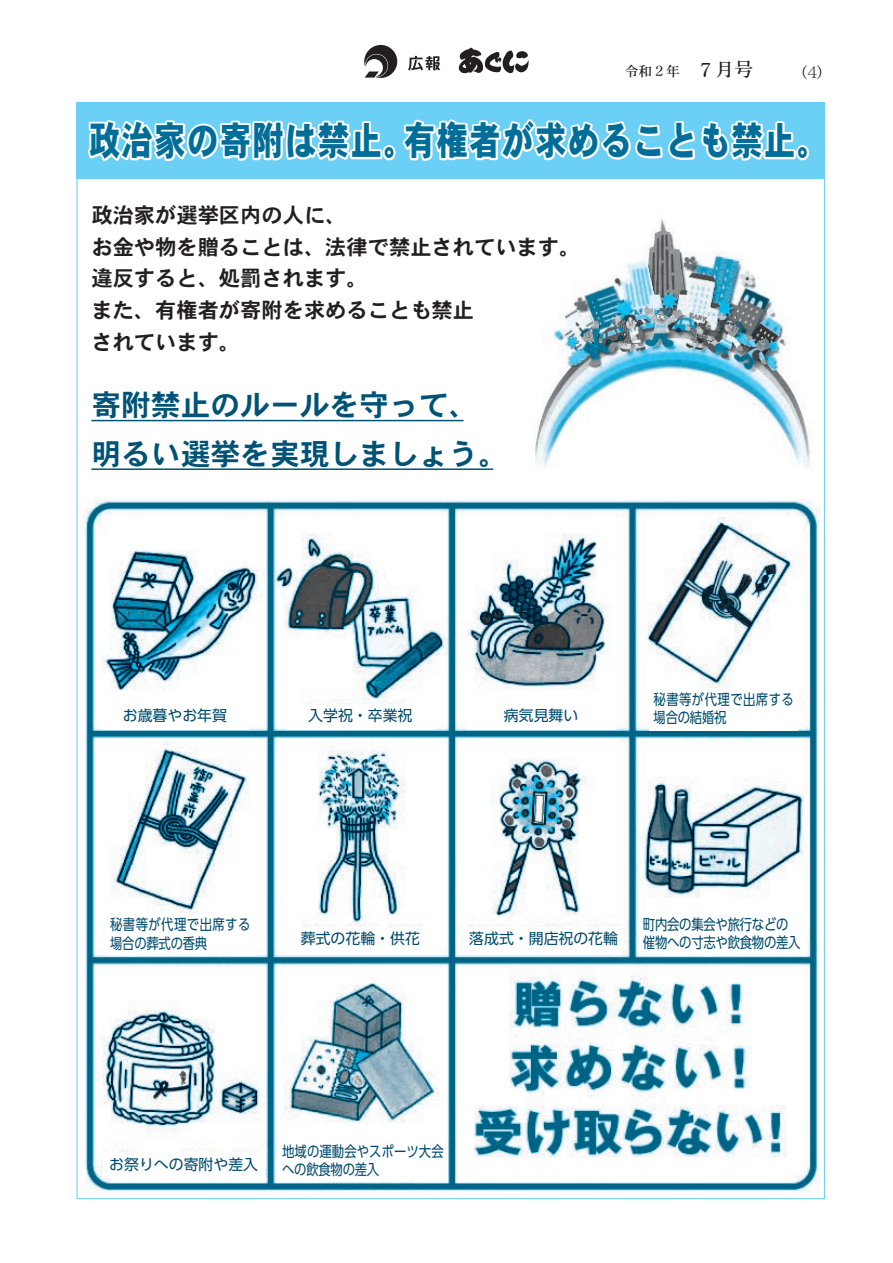
<style>
.page{position:relative;width:893px;height:1263px;background:#fff}
.page>*{position:absolute;margin:0;border:0;box-sizing:border-box;transform-origin:0 0}
.t1{font:39.3px "Heisei Kaku Go Std W9";letter-spacing:.04em;color:#006e98;scale:.8 1}
.t2{font:29.7px/48.6px "Heisei Kaku Go Std W7";color:#005376}
.t3{font:21.3px/31.7px "Heisei Kaku Go Std W7";color:#231f20}
.t4{font:19.2px "DFHS Mincho W5 WINP RKSJ H";color:#231f20}
.t5{font:15.9px "DFHS Mincho W3 WINP RKSJ H";color:#231f20}
.t6{font:14.85px "UD Shin Go Pr 6";color:#004b6c}
.t7{font:14.85px/18px "UD Shin Go Pr 6";letter-spacing:.035em;color:#004b6c;scale:.83 1}
.t8{font:14.85px/18px "UD Shin Go Pr 6";letter-spacing:-.02em;color:#004b6c;scale:.83 1}
.t9{font:14.85px/18px "UD Shin Go Pr 6";color:#004b6c;scale:.83 1}
.t10{font:13.8px "DFHS Mincho W5 WINP RKSJ H";color:#231f20}
</style>
<div class="page">
<img style="left:535px;top:219px;width:275px;height:248px">
<hr style="left:91px;top:420px;width:372px;height:1px;background:#005376">
<hr style="left:91px;top:468px;width:402px;height:2px;background:#005376">
<div style="left:77px;top:102px;width:748px;height:77px;background:#6bcff6"></div>
<svg style="left:88px;top:119px;width:722px;height:42px"></svg>
<img style="left:81px;top:499px;width:739px;height:693px">
<div style="left:106px;top:913px;width:149px;height:43px;background:#fff"></div>
<div style="left:278px;top:1139px;width:170px;height:43px;background:#fff"></div>
<div style="left:639px;top:913px;width:168px;height:42px;background:#fff"></div>
<div style="left:649px;top:688px;width:149px;height:42px;background:#fff"></div>
<div style="left:286px;top:927px;width:149px;height:25px;background:#fff"></div>
<div style="left:103px;top:1152px;width:161px;height:26px;background:#fff"></div>
<div style="left:101px;top:704px;width:148px;height:25px;background:#fff"></div>
<div style="left:286px;top:704px;width:149px;height:25px;background:#fff"></div>
<div style="left:467px;top:704px;width:148px;height:25px;background:#fff"></div>
<div style="left:465px;top:927px;width:157px;height:25px;background:#fff"></div>
<svg style="left:364px;top:45px;width:33px;height:33px"></svg>
<svg style="left:459px;top:48px;width:70px;height:25px"></svg>
<svg style="left:408px;top:56px;width:32px;height:15px"></svg>
<p class="t10" style="left:625px;top:64px;width:57px">令和２年</p>
<p class="t4" style="left:696px;top:60px;width:59px">７月号</p>
<p class="t5" style="left:791px;top:64px;width:43px">) (4</p>
<h1 class="t1" style="left:89px;top:116px;width:409px">政治家の寄附は禁止。</h1>
<h1 class="t1" style="left:404px;top:116px;width:532px">有権者が求めることも禁止。</h1>
<p class="t3" style="left:91px;top:200px;width:490px">政治家が選挙区内の人に、<br>お金や物を贈ることは、法律で禁止されています。違反すると、処罰されます。<br>また、有権者が寄附を求めることも禁止<br>されています。</p>
<h2 class="t2" style="left:91px;top:382px;width:418px">寄附禁止のルールを守って、明るい選挙を実現しましょう。</h2>
<p class="t6" style="left:123px;top:703px;width:106px">お歳暮やお年賀</p>
<p class="t6" style="left:308px;top:703px;width:106px">入学祝・卒業祝</p>
<p class="t6" style="left:504px;top:703px;width:76px">病気見舞い</p>
<p class="t7" style="left:654px;top:690px;width:171px">秘書等が代理で出席する場合の結婚祝</p>
<p class="t7" style="left:110px;top:915px;width:171px">秘書等が代理で出席する場合の葬式の香典</p>
<p class="t6" style="left:301px;top:927px;width:121px">葬式の花輪・供花</p>
<p class="t6" style="left:469px;top:927px;width:150px">落成式・開店祝の花輪</p>
<p class="t8" style="left:643px;top:915px;width:191px">町内会の集会や旅行などの催物への寸志や飲食物の差入</p>
<p class="t6" style="left:109px;top:1152px;width:150px">お祭りへの寄附や差入</p>
<p class="t9" style="left:282px;top:1142px;width:196px">地域の運動会やスポーツ大会への飲食物の差入</p>
</div>
